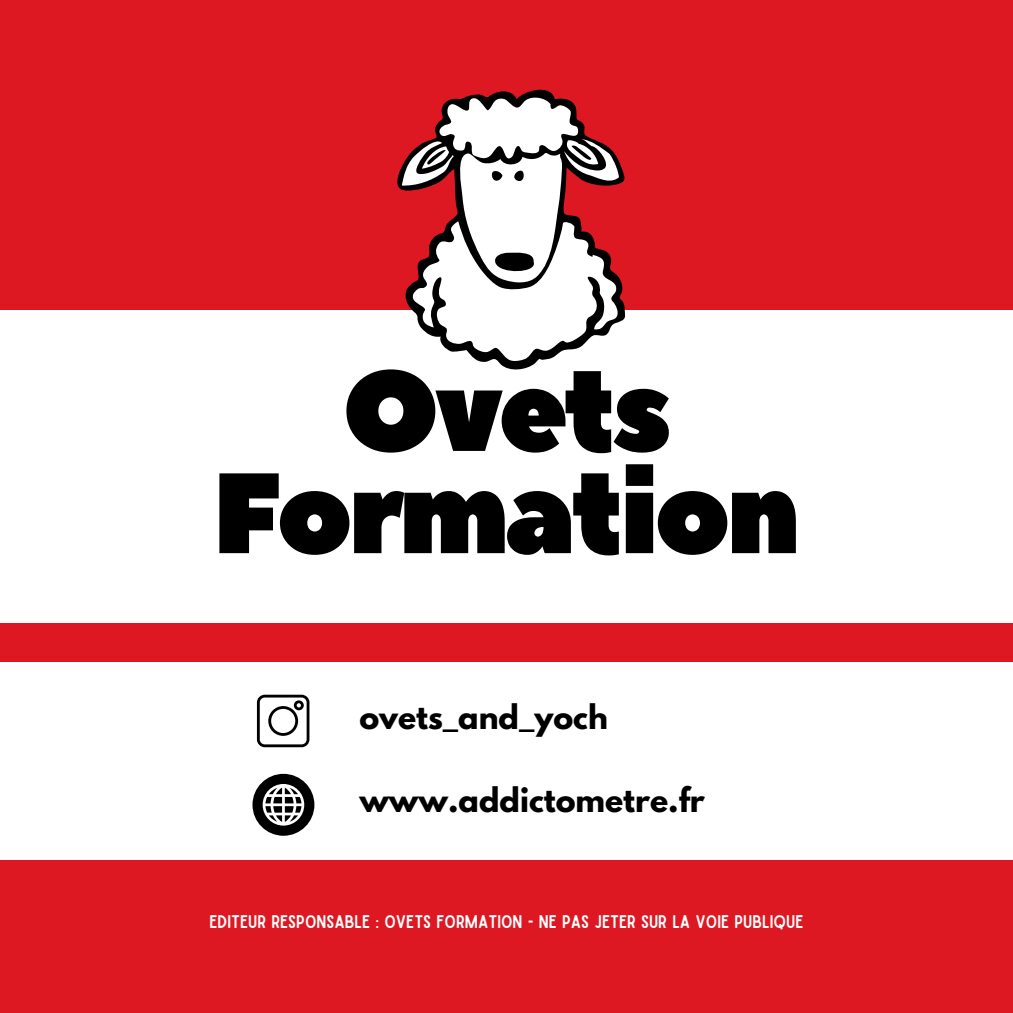
<style>
.page{position:relative;width:1013px;height:1013px;background:#fff}
.page>*{position:absolute;margin:0;border:0;box-sizing:border-box;transform-origin:0 0}
.t1{font:113.88px/102.2px "Peace Sans";letter-spacing:-.04em;color:#000;text-align:center}
.t2{font:700 30px "League Spartan";color:#000}
.t3{font:17.5px "Sailors";color:#fff}
</style>
<div class="page">
<div style="left:0;top:0;width:1012px;height:1012px;background:#de1822"></div>
<div style="left:0;top:662px;width:1012px;height:197px;background:#fff"></div>
<svg style="left:257px;top:694px;width:52px;height:53px"></svg>
<svg style="left:252px;top:773px;width:62px;height:62px"></svg>
<div style="left:0;top:310px;width:1012px;height:312px;background:#fff"></div>
<svg style="left:397px;top:89px;width:229px;height:281px"></svg>
<svg style="left:402px;top:95px;width:218px;height:267px"></svg>
<h2 class="t1" style="left:212px;top:364px;width:589px">Ovets<br>Formation</h2>
<h1 class="t2" style="left:359px;top:701px;width:250px">ovets_and_yoch</h1>
<p class="t2" style="left:359px;top:785px;width:347px">www.addictometre.fr</p>
<p class="t3" style="left:209px;top:914px;width:595px">EDITEUR RESPONSABLE : OVETS FORMATION - NE PAS JETER SUR LA VOIE PUBLIQUE</p>
</div>
